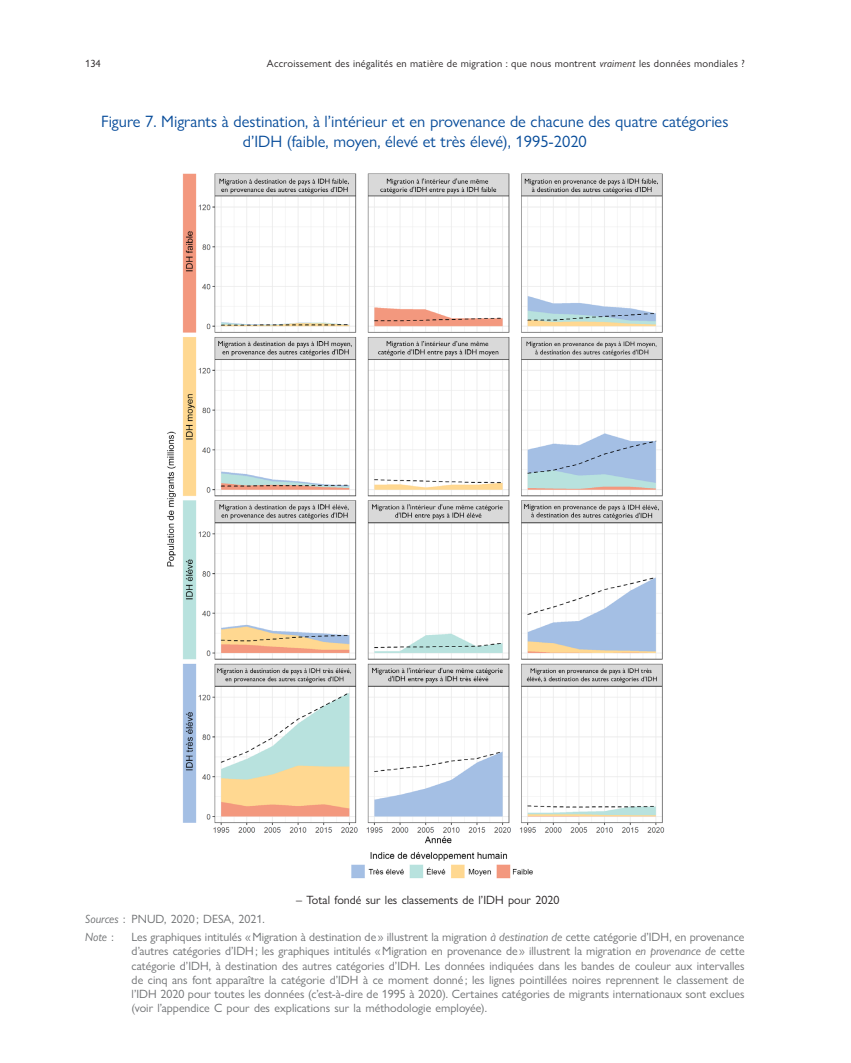
<style>
.page{position:relative;width:851px;height:1063px;background:#fff}
.page>*{position:absolute;margin:0;border:0;box-sizing:border-box;transform-origin:0 0}
.Figure_title{font:16.5px/19.8px "Gill Sans Nova";color:#074c9a;text-align:center}
.Source___Note_copy{font:12px/14.2px "Gill Sans Nova";color:#6d6f71;text-align:justify}
.Body_text{font:12px "Gill Sans Nova";color:#231f20}
.Source___Note{font:12px "Gill Sans Nova";color:#6d6f71}
.Source___Note_copy-2{font:italic 12px "Gill Sans Nova";color:#6d6f71}
.t1{font:10.5px "Gill Sans Nova";letter-spacing:.025em;color:#231f20}
.s1{font-style:italic}
.s2{font-style:normal}
</style>
<div class="page">
<img style="left:167px;top:173px;width:498px;height:706px">
<p class="t1" style="left:85px;top:57px;width:17px">134</p>
<p class="t1" style="left:267px;top:57px;width:479px">Accroissement des inégalités en matière de migration : que nous montrent <span class="s1">vraiment</span> les données mondiales ?</p>
<p class="Figure_title" style="left:101px;top:111px;width:628px">Figure 7. Migrants à destination, à l’intérieur et en provenance de chacune des quatre catégories d’IDH (faible, moyen, élevé et très élevé), 1995-2020</p>
<p class="Body_text" style="left:296px;top:893px;width:265px">– Total fondé sur les classements de l’IDH pour 2020</p>
<p class="Source___Note" style="left:85px;top:911px;width:181px"><span class="s1">Sources</span> : PNUD, 2020; DESA, 2021.</p>
<p class="Source___Note_copy-2" style="left:85px;top:930px;width:30px">Note <span class="s2">:</span></p>
<p class="Source___Note_copy" style="left:132px;top:930px;width:614px">Les graphiques intitulés «Migration à destination de » illustrent la migration <span class="s1">à destination de</span> cette catégorie d’IDH, en provenance d’autres catégories d’IDH; les graphiques intitulés «Migration en provenance de » illustrent la migration <span class="s1">en provenance de</span> cette catégorie d’IDH, à destination des autres catégories d’IDH. Les données indiquées dans les bandes de couleur aux intervalles de cinq ans font apparaître la catégorie d’IDH à ce moment donné ; les lignes pointillées noires reprennent le classement de l’IDH 2020 pour toutes les données (c’est-à-dire de 1995 à 2020). Certaines catégories de migrants internationaux sont exclues (voir l’appendice C pour des explications sur la méthodologie employée).</p>
</div>
